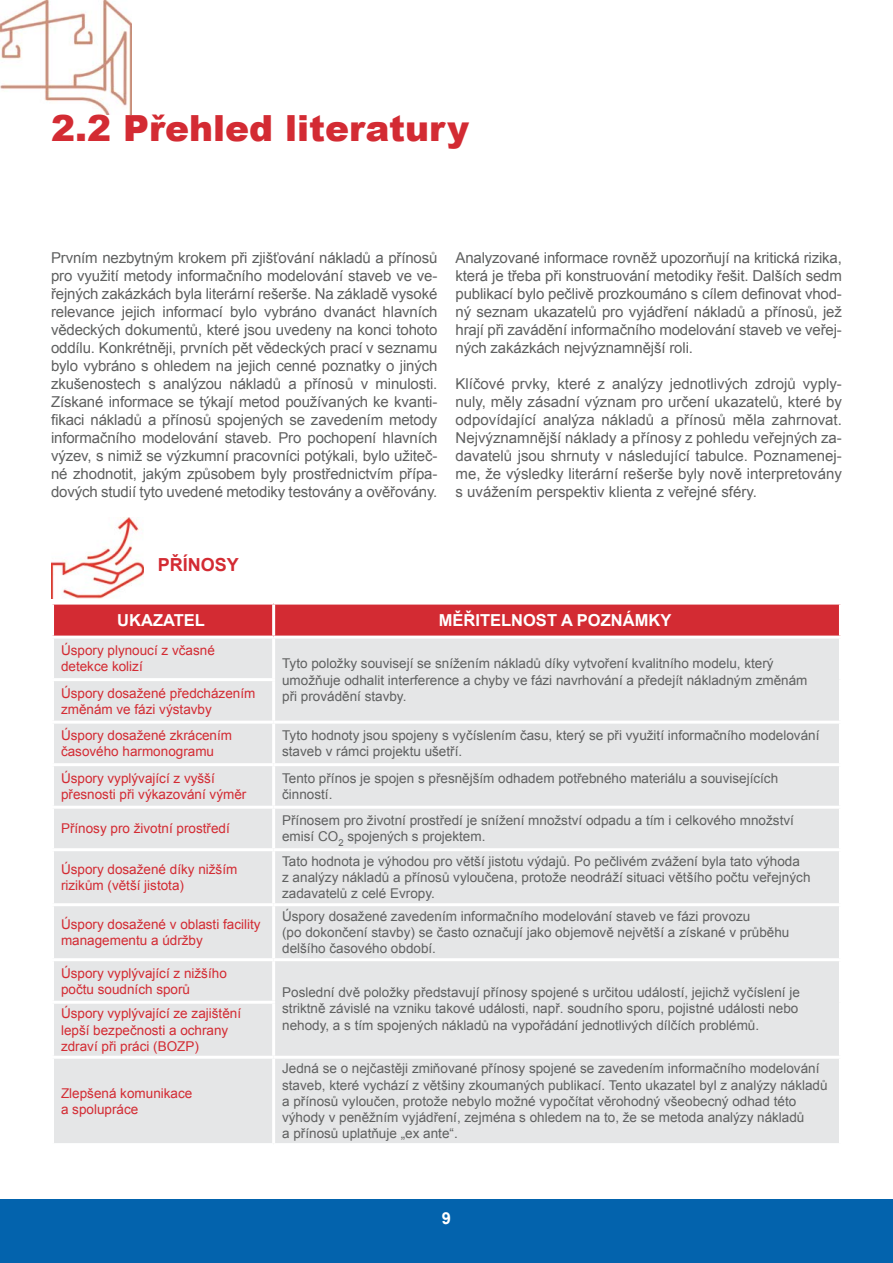
<style>
.page{position:relative;width:893px;height:1263px;background:#fff}
.page>*{position:absolute;margin:0;border:0;box-sizing:border-box;transform-origin:0 0}
.t1{font:900 36px "Arial";color:#d32b33}
.t2{font:700 18px "Arial";color:#d32b33}
.t3{font:700 16.5px "Arial";color:#fff}
.t4{font:15px/18px "Arial";letter-spacing:-.01em;color:#5f6060;text-align:justify}
.t5{font:13.5px/16.2px "Arial";color:#5f6060}
.t6{font:13.5px/16.2px "Arial";color:#d32b33}
</style>
<div class="page">
<div style="left:0;top:1199px;width:893px;height:64px;background:#0363ad"></div>
<img style="left:51px;top:517px;width:93px;height:81px">
<img style="left:0;top:0;width:132px;height:115px">
<div style="left:53px;top:604px;width:787px;height:32px;background:#d32b33"></div>
<div style="left:54px;top:639px;width:785px;height:504px;background:#e5e6e7"></div>
<hr style="left:51px;top:605px;width:3px;height:31px;background:#fff">
<hr style="left:272px;top:605px;width:3px;height:31px;background:#fff">
<hr style="left:839px;top:605px;width:3px;height:31px;background:#fff">
<hr style="left:272px;top:639px;width:3px;height:39px;background:#fff">
<hr style="left:272px;top:681px;width:3px;height:40px;background:#fff">
<hr style="left:51px;top:678px;width:224px;height:3px;background:#fff">
<hr style="left:51px;top:721px;width:223px;height:3px;background:#fff">
<hr style="left:272px;top:724px;width:3px;height:39px;background:#fff">
<hr style="left:274px;top:721px;width:568px;height:3px;background:#fff">
<hr style="left:51px;top:763px;width:223px;height:3px;background:#fff">
<hr style="left:272px;top:766px;width:3px;height:40px;background:#fff">
<hr style="left:274px;top:763px;width:568px;height:3px;background:#fff">
<hr style="left:51px;top:806px;width:223px;height:3px;background:#fff">
<hr style="left:272px;top:809px;width:3px;height:39px;background:#fff">
<hr style="left:274px;top:806px;width:568px;height:3px;background:#fff">
<hr style="left:51px;top:848px;width:223px;height:3px;background:#fff">
<hr style="left:272px;top:851px;width:3px;height:52px;background:#fff">
<hr style="left:274px;top:848px;width:568px;height:3px;background:#fff">
<hr style="left:51px;top:903px;width:223px;height:3px;background:#fff">
<hr style="left:272px;top:906px;width:3px;height:52px;background:#fff">
<hr style="left:274px;top:903px;width:568px;height:3px;background:#fff">
<hr style="left:51px;top:958px;width:223px;height:3px;background:#fff">
<hr style="left:272px;top:961px;width:3px;height:40px;background:#fff">
<hr style="left:274px;top:958px;width:568px;height:3px;background:#fff">
<hr style="left:272px;top:1004px;width:3px;height:52px;background:#fff">
<hr style="left:51px;top:1001px;width:224px;height:3px;background:#fff">
<hr style="left:51px;top:1056px;width:223px;height:3px;background:#fff">
<hr style="left:272px;top:1059px;width:3px;height:84px;background:#fff">
<hr style="left:274px;top:1056px;width:568px;height:3px;background:#fff">
<h1 class="t1" style="left:51px;top:101px;width:420px">2.2 Přehled literatury</h1>
<p class="t4" style="left:51px;top:249px;width:388px">Prvním nezbytným krokem při zjišťování nákladů a přínosů pro využití metody informačního modelování staveb ve ve&shy;řejných zakázkách byla literární rešerše. Na základě vysoké relevance jejich informací bylo vybráno dvanáct hlavních vědeckých dokumentů, které jsou uvedeny na konci tohoto oddílu. Konkrétněji, prvních pět vědeckých prací v seznamu bylo vybráno s ohledem na jejich cenné poznatky o jiných zkušenostech s analýzou nákladů a přínosů v minulosti.<br>Získané informace se týkají metod používaných ke kvanti&shy;fikaci nákladů a přínosů spojených se zavedením metody informačního modelování staveb. Pro pochopení hlavních výzev, s nimiž se výzkumní pracovníci potýkali, bylo užiteč&shy;né zhodnotit, jakým způsobem byly prostřednictvím přípa&shy;dových studií tyto uvedené metodiky testovány a ověřovány.</p>
<p class="t4" style="left:455px;top:249px;width:388px">Analyzované informace rovněž upozorňují na kritická rizika, která je třeba při konstruování metodiky řešit. Dalších sedm publikací bylo pečlivě prozkoumáno s cílem definovat vhod&shy;ný seznam ukazatelů pro vyjádření nákladů a přínosů, jež hrají při zavádění informačního modelování staveb ve veřej&shy;ných zakázkách nejvýznamnější roli.</p>
<p class="t4" style="left:455px;top:375px;width:388px">Klíčové prvky, které z analýzy jednotlivých zdrojů vyply&shy;nuly, měly zásadní význam pro určení ukazatelů, které by odpovídající analýza nákladů a přínosů měla zahrnovat.<br>Nejvýznamnější náklady a přínosy z pohledu veřejných za&shy;davatelů jsou shrnuty v následující tabulce. Poznamenej&shy;me, že výsledky literární rešerše byly nově interpretovány s uvážením perspektiv klienta z veřejné sféry.</p>
<p class="t2" style="left:158px;top:555px;width:83px">PŘÍNOSY</p>
<p class="t3" style="left:117px;top:611px;width:89px">UKAZATEL</p>
<p class="t3" style="left:439px;top:611px;width:234px">MĚŘITELNOST A POZNÁMKY</p>
<p class="t6" style="left:61px;top:642px;width:155px">Úspory plynoucí z včasné detekce kolizí</p>
<p class="t5" style="left:282px;top:655px;width:527px">Tyto položky souvisejí se snížením nákladů díky vytvoření kvalitního modelu, který umožňuje odhalit interference a chyby ve fázi navrhování a předejít nákladným změnám</p>
<p class="t6" style="left:61px;top:685px;width:196px">Úspory dosažené předcházením</p>
<p class="t5" style="left:282px;top:688px;width:126px">při provádění stavby.</p>
<p class="t6" style="left:61px;top:696px;width:173px;line-height:26.2px">změnám ve fázi výstavby<br>Úspory dosažené zkrácením</p>
<p class="t6" style="left:61px;top:744px;width:155px">časového harmonogramu</p>
<p class="t5" style="left:282px;top:727px;width:539px">Tyto hodnoty jsou spojeny s vyčíslením času, který se při využití informačního modelování staveb v rámci projektu ušetří.</p>
<p class="t6" style="left:61px;top:770px;width:187px">Úspory vyplývající z vyšší přesnosti při výkazování výměr</p>
<p class="t5" style="left:282px;top:770px;width:498px">Tento přínos je spojen s přesnějším odhadem potřebného materiálu a souvisejících činností.</p>
<p class="t6" style="left:61px;top:820px;width:170px">Přínosy pro životní prostředí</p>
<p class="t5" style="left:282px;top:812px;width:513px">Přínosem pro životní prostředí je snížení množství odpadu a tím i celkového množství emisí CO<sub>2</sub> spojených s projektem.</p>
<p class="t6" style="left:61px;top:861px;width:178px">Úspory dosažené díky nižším rizikům (větší jistota)</p>
<p class="t5" style="left:282px;top:853px;width:530px">Tato hodnota je výhodou pro větší jistotu výdajů. Po pečlivém zvážení byla tato výhoda<br>z analýzy nákladů a přínosů vyloučena, protože neodráží situaci většího počtu veřejných zadavatelů z celé Evropy.</p>
<p class="t6" style="left:61px;top:916px;width:201px">Úspory dosažené v oblasti facility managementu a údržby</p>
<p class="t5" style="left:282px;top:908px;width:509px">Úspory dosažené zavedením informačního modelování staveb ve fázi provozu<br>(po dokončení stavby) se často označují jako objemově největší a získané v průběhu delšího časového období.</p>
<p class="t6" style="left:61px;top:965px;width:167px">Úspory vyplývající z nižšího počtu soudních sporů</p>
<p class="t5" style="left:282px;top:984px;width:519px;text-align:justify">Poslední dvě položky představují přínosy spojené s určitou událostí, jejichž vyčíslení je striktně závislé na vzniku takové události, např. soudního sporu, pojistné události nebo nehody, a s tím spojených nákladů na vypořádání jednotlivých dílčích problémů.</p>
<p class="t6" style="left:61px;top:1006px;width:182px">Úspory vyplývající ze zajištění lepší bezpečnosti a ochrany zdraví při práci (BOZP)</p>
<p class="t6" style="left:61px;top:1085px;width:133px">Zlepšená komunikace a spolupráce</p>
<p class="t5" style="left:282px;top:1061px;width:547px">Jedná se o nejčastěji zmiňované přínosy spojené se zavedením informačního modelování staveb, které vychází z většiny zkoumaných publikací. Tento ukazatel byl z analýzy nákladů a přínosů vyloučen, protože nebylo možné vypočítat věrohodný všeobecný odhad této výhody v peněžním vyjádření, zejména s ohledem na to, že se metoda analýzy nákladů<br>a přínosů uplatňuje „ex ante“.</p>
<p class="t3" style="left:442px;top:1209px;width:11px">9</p>
</div>
